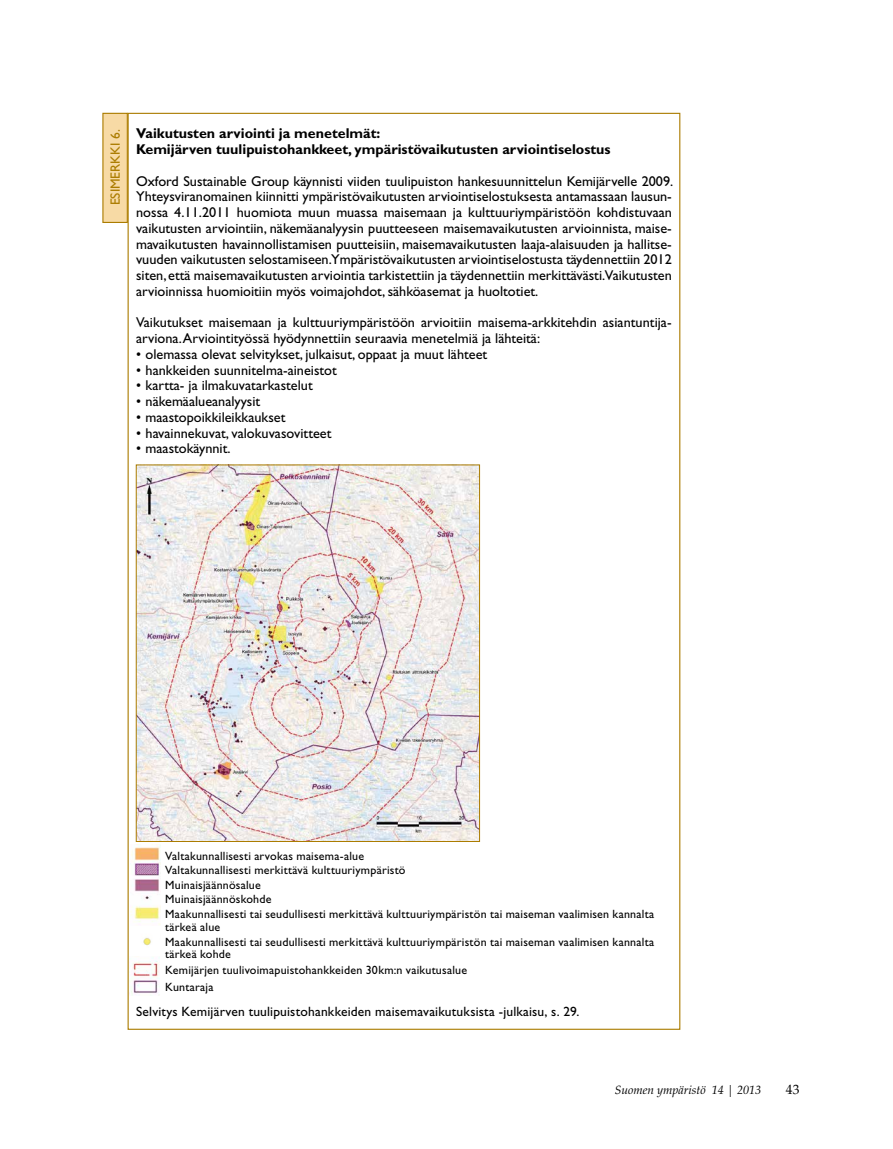
<style>
.page{position:relative;width:893px;height:1149px;background:#fff}
.page>*{position:absolute;margin:0;border:0;box-sizing:border-box;transform-origin:0 0}
.t1{font:14.25px/15.8px "Gill Sans Std";color:#000;text-align:justify}
.t2{font:700 14.25px/15.8px "Gill Sans Std";color:#000}
.t3{font:13.5px "Gill Sans Std";letter-spacing:.01em;color:#000}
.t4{font:13.5px "Gill Sans Std";color:#ab7c00}
.t5{font:13.5px "Palatino LT Std";color:#000}
.t6{font:12px/14.4px "Gill Sans Std";letter-spacing:.015em;color:#000}
.t7{font:italic 12px "Palatino LT Std";color:#000}
</style>
<div class="page">
<img style="left:138px;top:466px;width:340px;height:373px">
<div style="left:136px;top:464px;width:344px;height:377px;border:1px solid #ab7c00"></div>
<img style="left:131px;top:844px;width:29px;height:80px">
<div style="left:103px;top:113px;width:24px;height:109px;background:#f7daa5"></div>
<div style="left:102px;top:113px;width:26px;height:110px;border:1px solid #ab7c00"></div>
<img style="left:143px;top:937px;width:8px;height:8px">
<img style="left:131px;top:957px;width:28px;height:38px">
<p class="t4" style="left:107px;top:205px;width:78px;rotate:-90deg">ESIMERKKI 6.</p>
<p class="t2" style="left:136px;top:125px;width:476px">Vaikutusten arviointi ja menetelmät:<br>Kemijärven tuulipuistohankkeet, ympäristövaikutusten arviointiselostus</p>
<p class="t1" style="left:136px;top:173px;width:539px">Oxford Sustainable Group käynnisti viiden tuulipuiston hankesuunnittelun Kemijärvelle 2009.<br>Yhteysviranomainen kiinnitti ympäristövaikutusten arviointiselostuksesta antamassaan lausun&shy;nossa 4.11.2011 huomiota muun muassa maisemaan ja kulttuuriympäristöön kohdistuvaan vaikutusten arviointiin, näkemäanalyysin puutteeseen maisemavaikutusten arvioinnista, maise&shy;mavaikutusten havainnollistamisen puutteisiin, maisemavaikutusten laaja-alaisuuden ja hallitse&shy;vuuden vaikutusten selostamiseen.Ympäristövaikutusten arviointiselostusta täydennettiin 2012 siten, että maisemavaikutusten arviointia tarkistettiin ja täydennettiin merkittävästi.Vaikutusten arvioinnissa huomioitiin myös voimajohdot, sähköasemat ja huoltotiet.</p>
<p class="t1" style="left:136px;top:315px;width:537px">Vaikutukset maisemaan ja kulttuuriympäristöön arvioitiin maisema-arkkitehdin asiantuntija&shy;arviona. Arviointityössä hyödynnettiin seuraavia menetelmiä ja lähteitä:</p>
<p class="t1" style="left:136px;top:346px;width:353px">• olemassa olevat selvitykset, julkaisut, oppaat ja muut lähteet</p>
<p class="t1" style="left:136px;top:362px;width:202px">• hankkeiden suunnitelma-aineistot</p>
<p class="t1" style="left:136px;top:378px;width:178px">• kartta- ja ilmakuvatarkastelut</p>
<p class="t1" style="left:136px;top:393px;width:126px">• näkemäalueanalyysit</p>
<p class="t1" style="left:136px;top:409px;width:151px">• maastopoikkileikkaukset</p>
<p class="t1" style="left:136px;top:425px;width:197px">• havainnekuvat, valokuvasovitteet</p>
<p class="t1" style="left:136px;top:441px;width:96px">• maastokäynnit.</p>
<p class="t6" style="left:165px;top:848px;width:491px">Valtakunnallisesti arvokas maisema-alue<br>Valtakunnallisesti merkittävä kulttuuriympäristö<br>Muinaisjäännösalue<br>Muinaisjäännöskohde<br>Maakunnallisesti tai seudullisesti merkittävä kulttuuriympäristön tai maiseman vaalimisen kannalta</p>
<p class="t6" style="left:165px;top:918px;width:491px;line-height:15px">tärkeä alue<br>Maakunnallisesti tai seudullisesti merkittävä kulttuuriympäristön tai maiseman vaalimisen kannalta</p>
<p class="t6" style="left:165px;top:946px;width:303px;line-height:15.8px">tärkeä kohde<br>Kemijärjen tuulivoimapuistohankkeiden 30km:n vaikutusalue</p>
<p class="t6" style="left:165px;top:979px;width:50px">Kuntaraja</p>
<p class="t3" style="left:136px;top:1003px;width:445px">Selvitys Kemijärven tuulipuistohankkeiden maisemavaikutuksista -julkaisu, s. 29.</p>
<p class="t7" style="left:615px;top:1082px;width:148px">Suomen ympäristö 14 | 2013</p>
<p class="t5" style="left:786px;top:1080px;width:15px">43</p>
</div>
